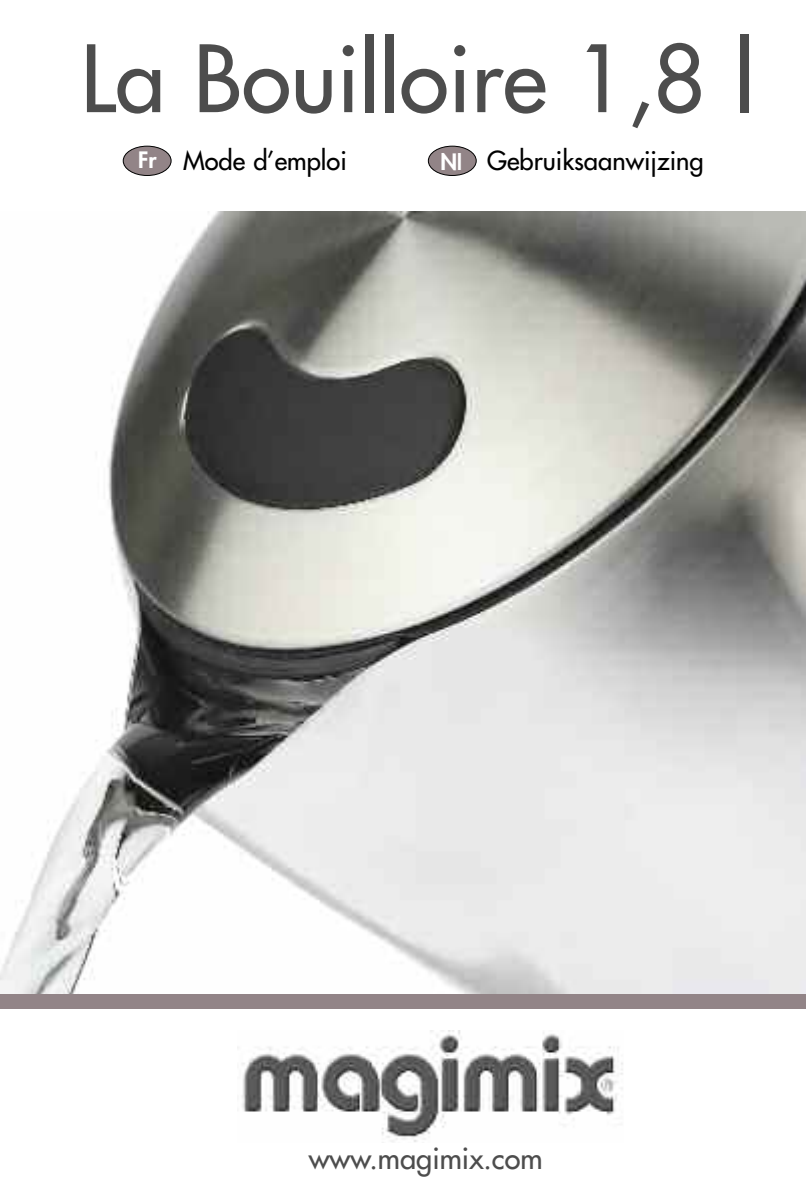
<style>
.page{position:relative;width:806px;height:1191px;background:#fff}
.page>*{position:absolute;margin:0;border:0;box-sizing:border-box;transform-origin:0 0}
.t1{font:90px "Futura";color:#4d4d4d}
.t2{font:29px "Futura";color:#4d4d4d}
.t3{font:25.6px "Futura";color:#000}
.s1{font-weight:800;font-size:22px;color:#fff}
.s2{font-weight:800;font-size:20px;color:#fff}
</style>
<div class="page">
<img style="left:0;top:212px;width:805px;height:782px">
<div style="left:0;top:994px;width:805px;height:14px;background:#928487"></div>
<img style="left:237px;top:1031px;width:386px;height:111px">
<div style="left:428px;top:146px;width:48px;height:29px;background:#928487;border-radius:50%"></div>
<div style="left:427px;top:146px;width:49px;height:30px;border:2px solid #000;border-radius:50%"></div>
<div style="left:123px;top:146px;width:48px;height:29px;background:#928487;border-radius:50%"></div>
<div style="left:123px;top:146px;width:48px;height:30px;border:2px solid #000;border-radius:50%"></div>
<h1 class="t1" style="left:80px;top:34px;width:674px">La Bouilloire 1,8 l</h1>
<p class="t3" style="left:138px;top:148px;width:210px"><span class="s1">Fr</span> Mode d’emploi</p>
<p class="t3" style="left:440px;top:148px;width:265px"><span class="s1">N</span><span class="s2">l</span> Gebruiksaanwijzing</p>
<p class="t2" style="left:308px;top:1143px;width:235px">www.magimix.com</p>
</div>
